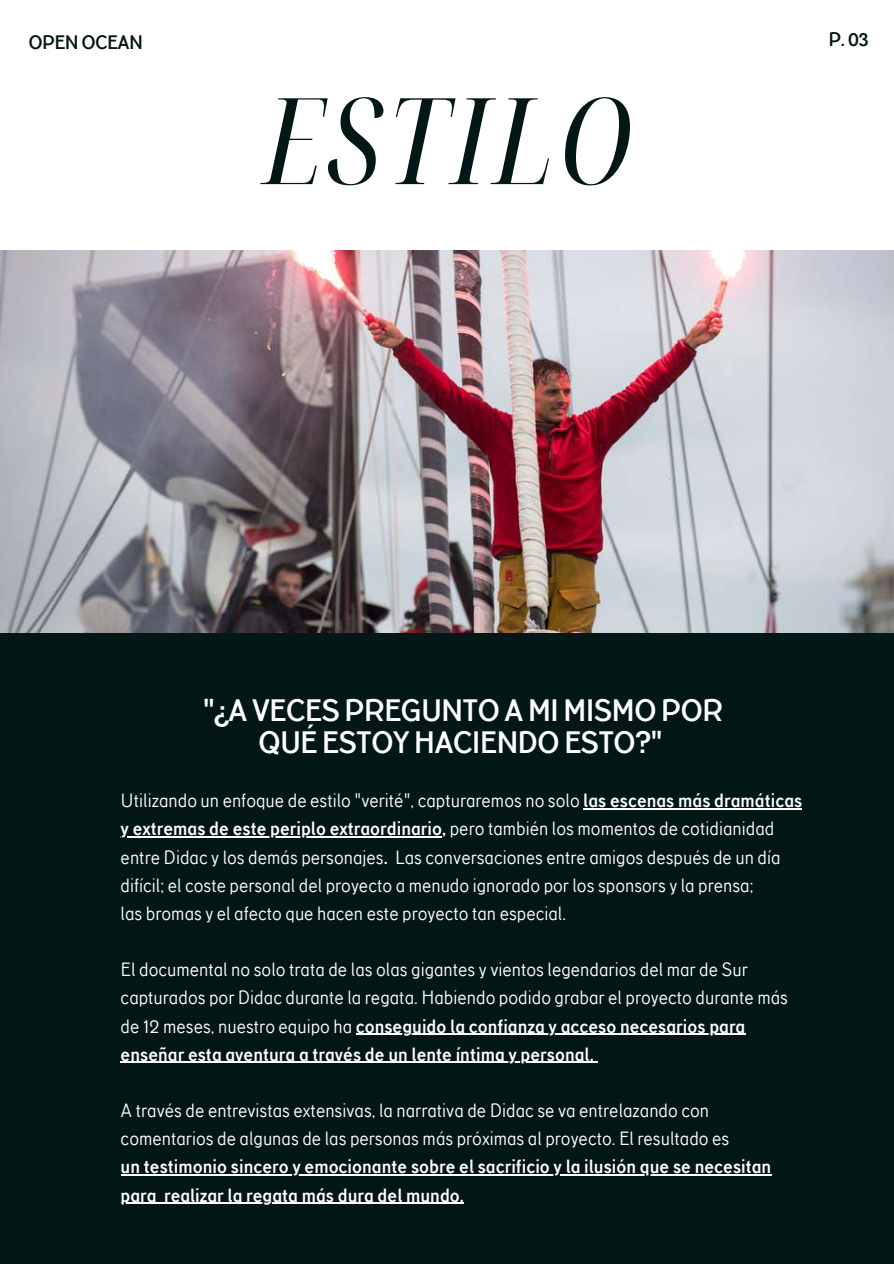
<style>
.page{position:relative;width:894px;height:1264px;background:#fff}
.page>*{position:absolute;margin:0;border:0;box-sizing:border-box;transform-origin:0 0}
.t1{font:italic extra-condensed 120.15px "Noto Serif Display";letter-spacing:.045em;color:#031717}
.t2{font:700 31.5px/31.5px "TT Corals";letter-spacing:-.03em;color:#fff;text-align:center}
.t3{font:700 19.8px "TT Corals";letter-spacing:-.03em;color:#031717}
.t4{font:19.5px/28.2px "TT Corals";color:#fff}
.t5{font:700 19.5px/28.2px "TT Corals";color:#fff}
.s1{font-weight:700}
</style>
<div class="page">
<div style="left:0;top:0;width:893px;height:1263px;background:#031717"></div>
<div style="left:0;top:0;width:893px;height:250px;background:#fff"></div>
<img style="left:0;top:250px;width:893px;height:382px">
<hr style="left:583px;top:808px;width:219px;height:1px;background:#fff">
<hr style="left:121px;top:836px;width:321px;height:1px;background:#fff">
<hr style="left:355px;top:1033px;width:390px;height:1px;background:#fff">
<hr style="left:121px;top:1061px;width:472px;height:2px;background:#fff">
<hr style="left:121px;top:1174px;width:650px;height:1px;background:#fff">
<hr style="left:121px;top:1202px;width:36px;height:1px;background:#fff">
<hr style="left:164px;top:1202px;width:300px;height:1px;background:#fff">
<p class="t3" style="left:29px;top:30px;width:116px">OPEN OCEAN</p>
<p class="t3" style="left:828px;top:27px;width:42px">P. 03</p>
<h1 class="t1" style="left:263px;top:56px;width:369px">ESTILO</h1>
<h2 class="t2" style="left:203px;top:695px;width:522px">"¿A VECES PREGUNTO A MI MISMO POR<br>QUÉ ESTOY HACIENDO ESTO?"</h2>
<p class="t4" style="left:121px;top:786px;width:683px">Utilizando un enfoque de estilo "verité", capturaremos no solo <span class="s1">las escenas más dramáticas y extremas de este periplo extraordinario,</span> pero también los momentos de cotidianidad entre Didac y los demás personajes<span class="s1">.</span> Las conversaciones entre amigos después de un día difícil; el coste personal del proyecto a menudo ignorado por los sponsors y la prensa;<br>las bromas y el afecto que hacen este proyecto tan especial.</p>
<p class="t4" style="left:121px;top:955px;width:668px">El documental no solo trata de las olas gigantes y vientos legendarios del mar de Sur capturados por Didac durante la regata. Habiendo podido grabar el proyecto durante más de 12 meses, nuestro equipo ha <span class="s1">conseguido la confianza y acceso necesarios para enseñar esta aventura a través de un lente íntima y personal.</span></p>
<p class="t4" style="left:121px;top:1096px;width:610px">A través de entrevistas extensivas, la narrativa de Didac se va entrelazando con comentarios de algunas de las personas más próximas al proyecto. El resultado es</p>
<p class="t5" style="left:121px;top:1152px;width:652px">un testimonio sincero y emocionante sobre el sacrificio y la ilusión que se necesitan para realizar la regata más dura del mundo.</p>
</div>
